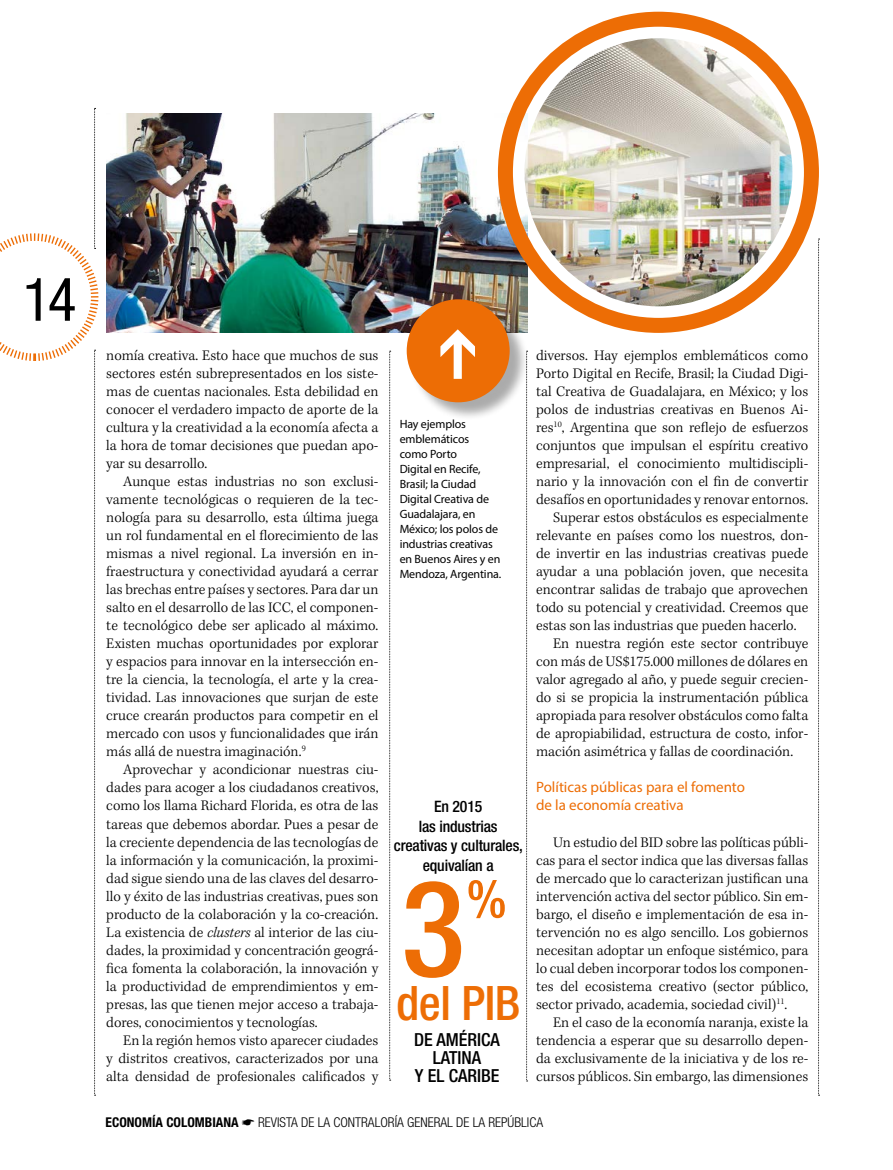
<style>
.page{position:relative;width:893px;height:1170px;background:#fff}
.page>*{position:absolute;margin:0;border:0;box-sizing:border-box;transform-origin:0 0}
.t1{font:500 condensed 133.65px "Helvetica Neue LT Std";color:#ed6d05}
.t2{font:condensed 60px "Helvetica Neue LT Std";color:#000}
.t3{font:500 condensed 52.8px "Helvetica Neue LT Std";color:#ed6d05}
.t4{font:500 condensed 47.55px "Helvetica Neue LT Std";letter-spacing:-.01em;color:#ed6d05}
.t5{font:500 condensed 18px/18px "Helvetica Neue LT Std";color:#000;text-align:center}
.t6{font:500 condensed 15.75px/19.5px "Helvetica Neue LT Std";letter-spacing:-.01em;color:#000;text-align:center}
.t7{font:300 15px/18px "Kepler Std";color:#000;text-align:justify}
.t8{font:15px/18px "Myriad Pro";color:#ed6d05}
.t9{font:300 condensed 13.5px "Helvetica Neue LT Std";color:#000}
.t10{font:12px/15px "Myriad Pro";letter-spacing:-.01em;color:#000}
.s1{font-style:italic}
.s2{font-weight:700}
</style>
<div class="page">
<svg style="left:0;top:108px;width:99px;height:987px"></svg>
<svg style="left:818px;top:239px;width:2px;height:856px"></svg>
<svg style="left:526px;top:421px;width:2px;height:660px"></svg>
<svg style="left:389px;top:351px;width:2px;height:729px"></svg>
<img style="left:106px;top:113px;width:421px;height:220px">
<div style="left:498px;top:12px;width:321px;height:321px;border:15px solid #ed6d05;border-radius:50%"></div>
<div style="left:408px;top:301px;width:120px;height:120px;background:#000;opacity:.33"></div>
<div style="left:407px;top:299px;width:103px;height:103px;background:#ed6d05;border-radius:50%"></div>
<img style="left:524px;top:38px;width:268px;height:268px;border-radius:134px">
<h2 class="t2" style="left:23px;top:265px;width:55px">14</h2>
<p class="t7" style="left:106px;top:347px;width:274px">nomía creativa. Esto hace que muchos de sus sectores estén subrepresentados en los siste&shy;mas de cuentas nacionales. Esta debilidad en conocer el verdadero impacto de aporte de la cultura y la creatividad a la economía afecta a la hora de tomar decisiones que puedan apo&shy;yar su desarrollo.</p>
<p class="t7" style="left:106px;top:473px;width:274px;text-indent:17px">Aunque estas industrias no son exclusi&shy;vamente tecnológicas o requieren de la tec&shy;nología para su desarrollo, esta última juega un rol fundamental en el florecimiento de las mismas a nivel regional. La inversión en in&shy;fraestructura y conectividad ayudará a cerrar las brechas entre países y sectores. Para dar un salto en el desarrollo de las ICC, el componen&shy;te tecnológico debe ser aplicado al máximo.<br>Existen muchas oportunidades por explorar y espacios para innovar en la intersección en&shy;tre la ciencia, la tecnología, el arte y la crea&shy;tividad. Las innovaciones que surjan de este cruce crearán productos para competir en el mercado con usos y funcionalidades que irán más allá de nuestra imaginación.<sup>9</sup></p>
<p class="t7" style="left:106px;top:761px;width:274px;text-indent:17px">Aprovechar y acondicionar nuestras ciu&shy;dades para acoger a los ciudadanos creativos, como los llama Richard Florida, es otra de las tareas que debemos abordar. Pues a pesar de la creciente dependencia de las tecnologías de la información y la comunicación, la proximi&shy;dad sigue siendo una de las claves del desarro&shy;llo y éxito de las industrias creativas, pues son producto de la colaboración y la co-creación.<br>La existencia de <span class="s1">clusters</span> al interior de las ciu&shy;dades, la proximidad y concentración geográ&shy;fica fomenta la colaboración, la innovación y la productividad de emprendimientos y em&shy;presas, las que tienen mejor acceso a trabaja&shy;dores, conocimientos y tecnologías.</p>
<p class="t7" style="left:106px;top:1031px;width:274px;text-indent:17px">En la región hemos visto aparecer ciudades y distritos creativos, caracterizados por una alta densidad de profesionales calificados y</p>
<p class="t10" style="left:400px;top:416px;width:103px">Hay ejemplos emblemáticos<br>como Porto<br>Digital en Recife,<br>Brasil; la Ciudad<br>Digital Creativa de<br>Guadalajara, en<br>México; los polos de industrias creativas en Buenos Aires y en<br>Mendoza, Argentina.</p>
<p class="t6" style="left:394px;top:796px;width:131px">En 2015<br>las industrias creativas y culturales, equivalían a</p>
<h3 class="t3" style="left:467px;top:867px;width:42px">%</h3>
<h1 class="t1" style="left:401px;top:848px;width:66px">3</h1>
<h3 class="t4" style="left:396px;top:975px;width:125px">del PIB</h3>
<p class="t5" style="left:414px;top:1029px;width:87px">DE AMÉRICA<br>LATINA<br>Y EL CARIBE</p>
<p class="t7" style="left:536px;top:347px;width:274px">diversos. Hay ejemplos emblemáticos como</p>
<p class="t7" style="left:536px;top:365px;width:274px">Porto Digital en Recife, Brasil; la Ciudad Digi-</p>
<p class="t7" style="left:536px;top:383px;width:274px">tal Creativa de Guadalajara, en México; y los</p>
<p class="t7" style="left:536px;top:401px;width:274px">polos de industrias creativas en Buenos Ai-</p>
<p class="t7" style="left:536px;top:419px;width:274px">res<sup>10</sup>, Argentina que son reflejo de esfuerzos</p>
<p class="t7" style="left:536px;top:437px;width:274px">conjuntos que impulsan el espíritu creativo</p>
<p class="t7" style="left:536px;top:455px;width:274px">empresarial, el conocimiento multidiscipli-</p>
<p class="t7" style="left:536px;top:473px;width:274px">nario y la innovación con el fin de convertir</p>
<p class="t7" style="left:536px;top:491px;width:274px">desafíos en oportunidades y renovar entornos.</p>
<p class="t7" style="left:553px;top:509px;width:257px">Superar estos obstáculos es especialmente</p>
<p class="t7" style="left:536px;top:527px;width:274px">relevante en países como los nuestros, don-</p>
<p class="t7" style="left:536px;top:545px;width:274px">de invertir en las industrias creativas puede</p>
<p class="t7" style="left:536px;top:563px;width:274px">ayudar a una población joven, que necesita</p>
<p class="t7" style="left:536px;top:581px;width:274px">encontrar salidas de trabajo que aprovechen</p>
<p class="t7" style="left:536px;top:599px;width:274px">todo su potencial y creatividad. Creemos que</p>
<p class="t7" style="left:536px;top:617px;width:262px">estas son las industrias que pueden hacerlo.</p>
<p class="t7" style="left:553px;top:635px;width:257px">En nuestra región este sector contribuye</p>
<p class="t7" style="left:536px;top:653px;width:274px">con más de US$175.000 millones de dólares en</p>
<p class="t7" style="left:536px;top:671px;width:274px">valor agregado al año, y puede seguir crecien-</p>
<p class="t7" style="left:536px;top:689px;width:274px">do si se propicia la instrumentación pública</p>
<p class="t7" style="left:536px;top:707px;width:274px">apropiada para resolver obstáculos como falta</p>
<p class="t7" style="left:536px;top:725px;width:274px">de apropiabilidad, estructura de costo, infor-</p>
<p class="t7" style="left:536px;top:743px;width:259px">mación asimétrica y fallas de coordinación.</p>
<p class="t8" style="left:536px;top:778px;width:210px">Políticas públicas para el fomento de la economía creativa</p>
<p class="t7" style="left:536px;top:833px;width:274px;text-indent:17px">Un estudio del BID sobre las políticas públi&shy;cas para el sector indica que las diversas fallas de mercado que lo caracterizan justifican una intervención activa del sector público. Sin em&shy;bargo, el diseño e implementación de esa in&shy;tervención no es algo sencillo. Los gobiernos necesitan adoptar un enfoque sistémico, para lo cual deben incorporar todos los componen&shy;tes del ecosistema creativo (sector público, sector privado, academia, sociedad civil)<sup>11</sup>.</p>
<p class="t7" style="left:536px;top:1013px;width:274px;text-indent:17px">En el caso de la economía naranja, existe la tendencia a esperar que su desarrollo depen&shy;da exclusivamente de la iniciativa y de los re&shy;cursos públicos. Sin embargo, las dimensiones</p>
<p class="t9" style="left:106px;top:1114px;width:439px"><span class="s2">ECONOMÍA COLOMBIANA</span> ☛ REVISTA DE LA CONTRALORÍA GENERAL DE LA REPÚBLICA</p>
</div>
